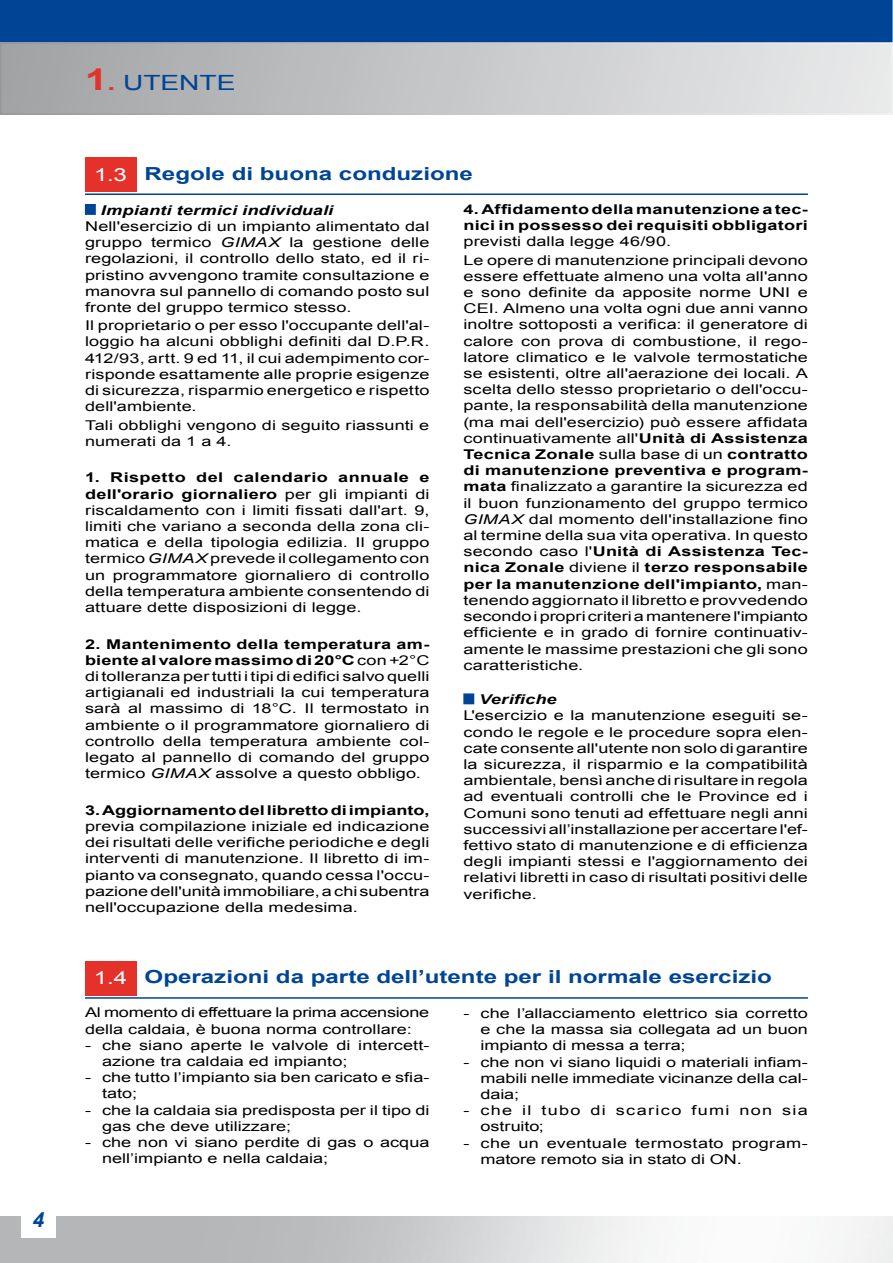
<style>
.page{position:relative;width:893px;height:1263px;background:#fff}
.page>*{position:absolute;margin:0;border:0;box-sizing:border-box;transform-origin:0 0}
.t1{font:21px "Arial";color:#004595;scale:1.34 1}
.t2{font:700 18px "Arial";color:#004595;scale:1.34 1}
.t3{font:13.5px/16.2px "Arial";color:#000;text-align:justify;scale:1.34 1}
.t4{font:700 13.5px/16.2px "Arial";letter-spacing:.01em;color:#000;scale:1.34 1}
.t5{font:13.5px/16.2px "Arial";letter-spacing:.07em;color:#000;scale:1.34 1}
.t6{font:italic 700 13.5px "Arial";letter-spacing:.01em;color:#000;scale:1.34 1}
.s1{font-weight:700;font-size:30px;color:#e4312a}
.s2{font-weight:700;color:#e4312a}
.s3{font-weight:400;color:#fff}
.s4{font-weight:700}
.s5{font-style:italic}
</style>
<div class="page">
<div style="left:1px;top:1px;width:891px;height:41px;background:#004595"></div>
<div style="left:0;top:0;width:892px;height:43px;border:2px solid #004595"></div>
<div style="left:1px;top:43px;width:891px;height:71px;background:linear-gradient(to right,#a1a3a5,#eaebec)"></div>
<div style="left:0;top:43px;width:893px;height:72px;border:2px solid #fff"></div>
<svg style="left:892px;top:0;width:1px;height:115px"></svg>
<div style="left:85px;top:961px;width:51px;height:34px;background:#e4312a"></div>
<hr style="left:85px;top:997px;width:723px;height:2px;background:#004595">
<div style="left:85px;top:204px;width:10px;height:10px;background:#004595"></div>
<div style="left:85px;top:204px;width:11px;height:11px;border:1px solid #004595"></div>
<div style="left:85px;top:157px;width:51px;height:34px;background:#e4312a"></div>
<hr style="left:85px;top:193px;width:723px;height:2px;background:#004595">
<div style="left:464px;top:694px;width:10px;height:10px;background:#004595"></div>
<div style="left:463px;top:693px;width:11px;height:11px;border:1px solid #004595"></div>
<h1 class="t1" style="left:85px;top:69px;width:114px"><span class="s1">1</span><span class="s2">.</span> UTENTE</h1>
<h2 class="t2" style="left:94px;top:162px;width:284px"><span class="s3">1.3</span> Regole di buona conduzione</h2>
<p class="t4" style="left:463px;top:202px;width:259px">4. Affidamento della manutenzione a tec&shy;nici in possesso dei requisiti obbligatori</p>
<p class="t3" style="left:463px;top:233px;width:259px;line-height:18.3px">previsti dalla legge 46/90.<br>Le opere di manutenzione principali devono</p>
<p class="t3" style="left:463px;top:268px;width:259px">essere effettuate almeno una volta all'anno e sono definite da apposite norme UNI e CEI. Almeno una volta ogni due anni vanno inoltre sottoposti a verifica: il generatore di calore con prova di combustione, il rego&shy;latore climatico e le valvole termostatiche se esistenti, oltre all'aerazione dei locali. A scelta dello stesso proprietario o dell'occu&shy;pante, la responsabilità della manutenzione (ma mai dell'esercizio) può essere affidata continuativamente all'<span class="s4">Unità di Assistenza Tecnica Zonale</span> sulla base di un <span class="s4">contratto di manutenzione preventiva e program&shy;mata</span> finalizzato a garantire la sicurezza ed il buon funzionamento del gruppo termico <span class="s5">GIMAX</span> dal momento dell'installazione fino al termine della sua vita operativa. In questo secondo caso l'<span class="s4">Unità di Assistenza Tec&shy;nica Zonale</span> diviene il <span class="s4">terzo responsabile per la manutenzione dell'impianto,</span> man&shy;tenendo aggiornato il libretto e provvedendo secondo i propri criteri a mantenere l'impianto efficiente e in grado di fornire continuativ&shy;amente le massime prestazioni che gli sono caratteristiche.</p>
<p class="t6" style="left:479px;top:691px;width:59px">Verifiche</p>
<p class="t3" style="left:463px;top:708px;width:259px">L'esercizio e la manutenzione eseguiti se&shy;condo le regole e le procedure sopra elen&shy;cate consente all'utente non solo di garantire la sicurezza, il risparmio e la compatibilità ambientale, bensì anche di risultare in regola ad eventuali controlli che le Province ed i Comuni sono tenuti ad effettuare negli anni successivi all’installazione per accertare l'ef&shy;fettivo stato di manutenzione e di efficienza degli impianti stessi e l'aggiornamento dei relativi libretti in caso di risultati positivi delle verifiche.</p>
<p class="t6" style="left:101px;top:201px;width:175px">Impianti termici individuali</p>
<p class="t3" style="left:85px;top:218px;width:259px">Nell'esercizio di un impianto alimentato dal gruppo termico <span class="s5">GIMAX</span> la gestione delle regolazioni, il controllo dello stato, ed il ri&shy;pristino avvengono tramite consultazione e manovra sul pannello di comando posto sul fronte del gruppo termico stesso.</p>
<p class="t3" style="left:85px;top:318px;width:259px">Il proprietario o per esso l'occupante dell'al&shy;loggio ha alcuni obblighi definiti dal D.P.R.<br>412/93, artt. 9 ed 11, il cui adempimento cor&shy;risponde esattamente alle proprie esigenze di sicurezza, risparmio energetico e rispetto dell'ambiente.</p>
<p class="t3" style="left:85px;top:417px;width:258px">Tali obblighi vengono di seguito riassunti e numerati da 1 a 4.</p>
<p class="t3" style="left:85px;top:470px;width:259px"><span class="s4">1. Rispetto del calendario annuale e dell'orario giornaliero</span> per gli impianti di riscaldamento con i limiti fissati dall'art. 9, limiti che variano a seconda della zona cli&shy;matica e della tipologia edilizia. Il gruppo termico <span class="s5">GIMAX</span> prevede il collegamento con un programmatore giornaliero di controllo della temperatura ambiente consentendo di attuare dette disposizioni di legge.</p>
<p class="t3" style="left:85px;top:636px;width:259px"><span class="s4">2. Mantenimento della temperatura am&shy;biente al valore massimo di 20°C</span> con +2°C ditolleranzapertutti itipidiedifici salvoquelli artigianali ed industriali la cui temperatura sarà al massimo di 18°C. Il termostato in ambiente o il programmatore giornaliero di controllo della temperatura ambiente col&shy;legato al pannello di comando del gruppo termico <span class="s5">GIMAX</span> assolve a questo obbligo.</p>
<p class="t4" style="left:85px;top:802px;width:258px">3. Aggiornamento del libretto di impianto,</p>
<p class="t3" style="left:85px;top:818px;width:259px">previa compilazione iniziale ed indicazione dei risultati delle verifiche periodiche e degli interventi di manutenzione. Il libretto di im&shy;pianto va consegnato, quando cessa l'occu&shy;pazione dell'unità immobiliare, a chi subentra nell'occupazione della medesima.</p>
<h2 class="t2" style="left:94px;top:965px;width:508px"><span class="s3">1.4</span> Operazioni da parte dell’utente per il normale esercizio</h2>
<p class="t3" style="left:85px;top:1005px;width:258px">Al momento di effettuare la prima accensione della caldaia, è buona norma controllare:</p>
<p class="t3" style="left:102px;top:1037px;width:246px;text-indent:-17px">- che siano aperte le valvole di intercett&shy;azione tra caldaia ed impianto;</p>
<p class="t3" style="left:102px;top:1069px;width:246px;text-indent:-17px">- che tutto l’impianto sia ben caricato e sfia&shy;tato;</p>
<p class="t3" style="left:102px;top:1102px;width:246px;text-indent:-17px">- che la caldaia sia predisposta per il tipo di gas che deve utilizzare;</p>
<p class="t3" style="left:102px;top:1134px;width:246px;text-indent:-17px">- che non vi siano perdite di gas o acqua nell’impianto e nella caldaia;</p>
<p class="t3" style="left:480px;top:1005px;width:246px;text-indent:-17px">- che l’allacciamento elettrico sia corretto e che la massa sia collegata ad un buon impianto di messa a terra;</p>
<p class="t3" style="left:480px;top:1054px;width:246px;text-indent:-17px">- che non vi siano liquidi o materiali infiam&shy;mabili nelle immediate vicinanze della cal&shy;daia;</p>
<p class="t5" style="left:480px;top:1102px;width:246px;text-indent:-17px">- che il tubo di scarico fumi non sia ostruito;</p>
<p class="t3" style="left:480px;top:1135px;width:246px;text-indent:-17px">- che un eventuale termostato program&shy;matore remoto sia in stato di ON.</p>
</div>
